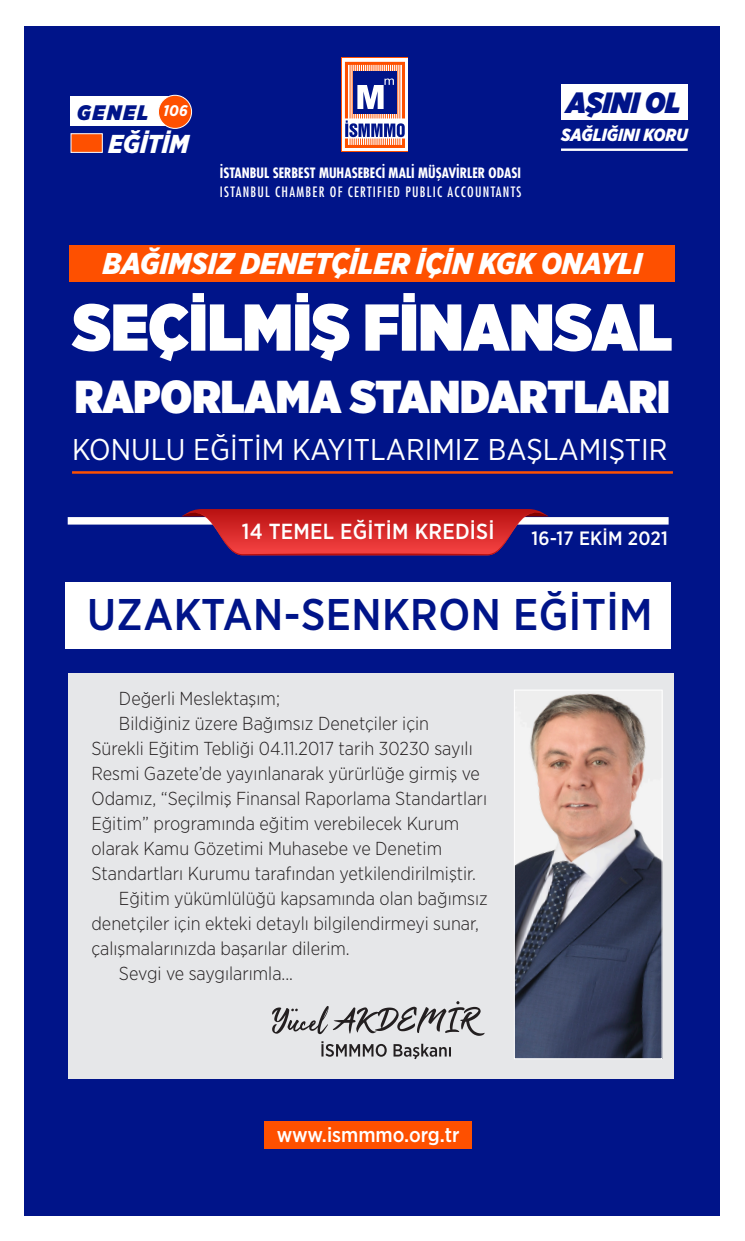
<style>
.page{position:relative;width:745px;height:1241px;background:#fff}
.page>*{position:absolute;margin:0;border:0;box-sizing:border-box;transform-origin:0 0}
.t1{font:900 66px "Gotham Narrow";color:#fff}
.t2{font:900 46px "Gotham Narrow";color:#fff}
.t3{font:500 44.25px "Gotham Narrow";letter-spacing:.01em;color:#001489}
.t4{font:30px "Gotham Narrow";color:#fff}
.t5{font:italic 900 30px "Gotham Narrow";color:#fff}
.t6{font:italic 900 29.25px "Gotham Narrow";color:#001489}
.t7{font:italic 900 25.88px "Gotham Narrow";color:#fff}
.t8{font:500 21.75px "Gotham Narrow";letter-spacing:.01em;color:#fff}
.t9{font:italic 900 21px "Gotham Narrow";letter-spacing:.1em;color:#001489}
.denemesinavi{font:500 20.62px "Gotham Narrow";color:#fff}
.t10{font:500 19.25px "Gotham Narrow";letter-spacing:.01em;color:#fff}
.denemesinavi-2{font:300 18.75px/25px "Gotham Narrow";color:#231f20}
.t11{font:italic 900 17.62px "Gotham Narrow";color:#fff}
.t12{font:italic 700 15.5px "Gotham Narrow";color:#fff}
.t13{font:700 condensed 13.88px "Futura Std";color:#fff}
.t14{font:condensed 13.88px "Futura Std";letter-spacing:.09em;color:#fff}
</style>
<div class="page">
<div style="left:25px;top:27px;width:694px;height:1188px;background:#001489"></div>
<div style="left:65px;top:582px;width:605px;height:66px;background:#fff"></div>
<svg style="left:341px;top:58px;width:67px;height:94px"></svg>
<svg style="left:342px;top:59px;width:65px;height:92px"></svg>
<svg style="left:345px;top:62px;width:60px;height:86px"></svg>
<div style="left:71px;top:97px;width:104px;height:29px;background:#fff"></div>
<div style="left:158px;top:95px;width:33px;height:33px;background:#fe5000;border-radius:50%"></div>
<div style="left:158px;top:95px;width:34px;height:34px;border:1px solid #fff;border-radius:50%"></div>
<div style="left:71px;top:133px;width:32px;height:20px;background:#fe5000;border:1px solid #fff"></div>
<div style="left:68px;top:673px;width:605px;height:405px;background:#e6e7e9"></div>
<img style="left:515px;top:693px;width:145px;height:364px">
<div style="left:513px;top:689px;width:149px;height:370px;border:1px solid #fff"></div>
<svg style="left:321px;top:1041px;width:129px;height:18px"></svg>
<svg style="left:272px;top:1001px;width:212px;height:34px"></svg>
<div style="left:264px;top:1121px;width:207px;height:27px;background:#fe5000"></div>
<div style="left:70px;top:245px;width:604px;height:36px;background:#fe5000"></div>
<div style="left:68px;top:517px;width:600px;height:7px;background:#fff"></div>
<svg style="left:181px;top:509px;width:367px;height:46px"></svg>
<hr style="left:560px;top:148px;width:127px;height:3px;background:#fff">
<div style="left:560px;top:85px;width:126px;height:35px;background:#fff"></div>
<hr style="left:72px;top:471px;width:600px;height:2px;background:#fe5000">
<p class="t9" style="left:77px;top:98px;width:73px">GENEL</p>
<p class="t12" style="left:163px;top:101px;width:26px">106</p>
<p class="t7" style="left:108px;top:127px;width:82px">EĞİTİM</p>
<p class="t13" style="left:220px;top:164px;width:302px">İSTANBUL SERBEST MUHASEBECİ MALİ MÜŞAVİRLER ODASI</p>
<p class="t14" style="left:220px;top:183px;width:303px">ISTANBUL CHAMBER OF CERTIFIED PUBLIC ACCOUNTANTS</p>
<p class="t6" style="left:566px;top:83px;width:116px">AŞINI OL</p>
<p class="t11" style="left:560px;top:123px;width:128px">SAĞLIĞINI KORU</p>
<p class="t5" style="left:103px;top:243px;width:540px">BAĞIMSIZ DENETÇİLER İÇİN KGK ONAYLI</p>
<p class="t1" style="left:73px;top:282px;width:601px">SEÇİLMİŞ FİNANSAL</p>
<p class="t2" style="left:75px;top:366px;width:596px">RAPORLAMA STANDARTLARI</p>
<p class="t4" style="left:72px;top:430px;width:596px">KONULU EĞİTİM KAYITLARIMIZ BAŞLAMIŞTIR</p>
<p class="t8" style="left:242px;top:517px;width:254px">14 TEMEL EĞİTİM KREDİSİ</p>
<p class="t10" style="left:531px;top:525px;width:138px">16-17 EKİM 2021</p>
<p class="t3" style="left:87px;top:586px;width:566px">UZAKTAN-SENKRON EĞİTİM</p>
<p class="denemesinavi-2" style="left:119px;top:685px;width:162px">Değerli Meslektaşım;</p>
<p class="denemesinavi-2" style="left:91px;top:710px;width:397px;text-indent:28px">Bildiğiniz üzere Bağımsız Denetçiler için<br>Sürekli Eğitim Tebliği 04.11.2017 tarih 30230 sayılı Resmi Gazete’de yayınlanarak yürürlüğe girmiş ve Odamız, “Seçilmiş Finansal Raporlama Standartları Eğitim” programında eğitim verebilecek Kurum olarak Kamu Gözetimi Muhasebe ve Denetim Standartları Kurumu tarafından yetkilendirilmiştir.</p>
<p class="denemesinavi-2" style="left:91px;top:885px;width:397px;text-indent:28px">Eğitim yükümlülüğü kapsamında olan bağımsız denetçiler için ekteki detaylı bilgilendirmeyi sunar, çalışmalarınızda başarılar dilerim.</p>
<p class="denemesinavi-2" style="left:119px;top:960px;width:175px">Sevgi ve saygılarımla...</p>
<p class="denemesinavi" style="left:277px;top:1121px;width:184px">www.ismmmo.org.tr</p>
</div>
